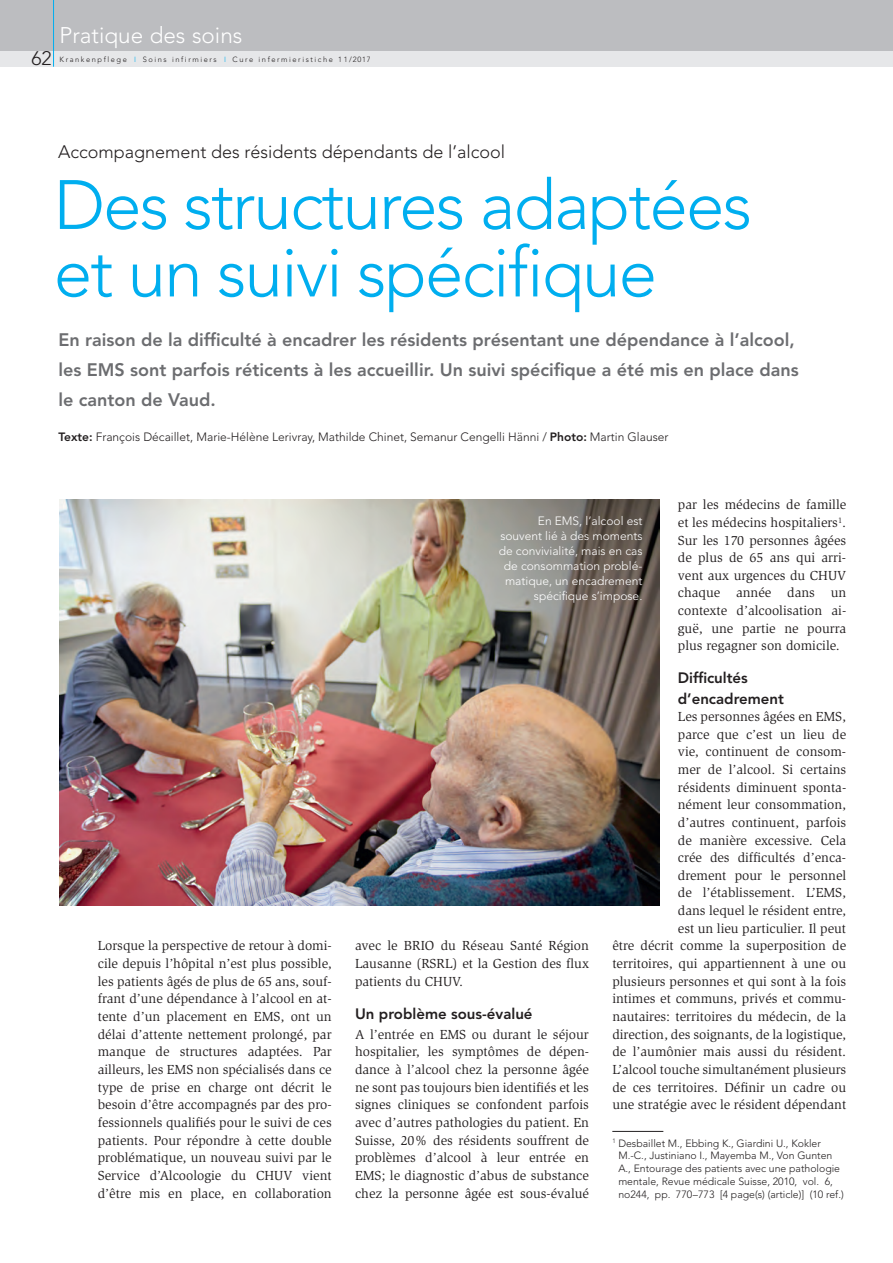
<style>
.page{position:relative;width:893px;height:1263px;background:#fff}
.page>*{position:absolute;margin:0;border:0;box-sizing:border-box;transform-origin:0 0}
.t1{font:300 69px/67.5px "Avenir";letter-spacing:-.025em;color:#00aeef}
.t2{font:300 22.5px "Avenir";color:#fff}
.t3{font:300 19.5px "Avenir";color:#231f20}
.t4{font:800 18px/30px "Avenir";color:#6c6d70}
.t5{font:300 18px "Avenir";color:#231f20}
.t6{font:800 15px/21px "Avenir";color:#231f20}
.t7{font:13.5px/17.7px "Slimbach";color:#231f20;text-align:justify}
.t8{font:300 12px/15px "Avenir";color:#fff;text-align:right}
.t9{font:300 12px "Avenir";color:#231f20}
.t10{font:300 10.5px/12.8px "Avenir";color:#231f20}
.t11{font:300 7.5px "Avenir";letter-spacing:.21em;color:#231f20}
.s1{color:#00aeef}
.s2{font-weight:800}
</style>
<div class="page">
<div style="left:0;top:51px;width:893px;height:16px;background:#e6e7e9"></div>
<div style="left:0;top:0;width:893px;height:51px;background:#bcbdc0"></div>
<hr style="left:53px;top:0;width:1px;height:67px;background:#00aeef">
<hr style="left:612px;top:1131px;width:51px;height:1px;background:#231f20">
<img style="left:60px;top:500px;width:600px;height:406px">
<h3 class="t3" style="left:31px;top:51px;width:22px">62</h3>
<h2 class="t2" style="left:60px;top:26px;width:184px">Pratique des soins</h2>
<p class="t11" style="left:60px;top:56px;width:313px">Krankenpflege <span class="s1">I</span> Soins infirmiers <span class="s1">I</span> Cure infermieristiche 11/2017</p>
<h3 class="t5" style="left:58px;top:145px;width:449px">Accompagnement des résidents dépendants de l’alcool</h3>
<h1 class="t1" style="left:54px;top:177px;width:700px">Des structures adaptées et un suivi spécifique</h1>
<h3 class="t4" style="left:59px;top:326px;width:742px">En raison de la difficulté à encadrer les résidents présentant une dépendance à l’alcool, les EMS sont parfois réticents à les accueillir. Un suivi spécifique a été mis en place dans le canton de Vaud.</h3>
<p class="t9" style="left:59px;top:432px;width:611px"><span class="s2">Texte:</span> François Décaillet, Marie-Hélène Lerivray, Mathilde Chinet, Semanur Cengelli Hänni / <span class="s2">Photo:</span> Martin Glauser</p>
<p class="t7" style="left:678px;top:497px;width:170px">par les médecins de famille et les médecins hospitaliers<sup>1</sup>.<br>Sur les 170 personnes âgées de plus de 65 ans qui arri&shy;vent aux urgences du CHUV chaque année dans un contexte d’alcoolisation ai&shy;guë, une partie ne pourra plus regagner son domicile.</p>
<p class="t6" style="left:678px;top:669px;width:108px">Difficultés d’encadrement</p>
<p class="t7" style="left:612px;top:709px;width:235px;text-align:right">Les personnes âgées en EMS,<br>parce que c’est un lieu de<br>vie, continuent de consom-<br>mer de l’alcool. Si certains<br>résidents diminuent sponta-<br>nément leur consommation,<br>d’autres continuent, parfois<br>de manière excessive. Cela<br>crée des difficultés d’enca-<br>drement pour le personnel<br>de l’établissement. L’EMS,<br>dans lequel le résident entre,<br>est un lieu particulier. Il peut<br>être décrit comme la superposition de territoires, qui appartiennent à une ou plusieurs personnes et qui sont à la fois intimes et communs, privés et commu&shy;nautaires: territoires du médecin, de la direction, des soignants, de la logistique, de l’aumônier mais aussi du résident.<br>L’alcool touche simultanément plusieurs de ces territoires. Définir un cadre ou une stratégie avec le résident dépendant</p>
<p class="t8" style="left:499px;top:515px;width:145px">En EMS, l’alcool est souvent lié à des moments de convivialité, mais en cas de consommation problé&shy;matique, un encadrement spécifique s’impose.</p>
<p class="t7" style="left:98px;top:938px;width:235px">Lorsque la perspective de retour à domi&shy;cile depuis l’hôpital n’est plus possible, les patients âgés de plus de 65 ans, souf&shy;frant d’une dépendance à l’alcool en at&shy;tente d’un placement en EMS, ont un délai d’attente nettement prolongé, par manque de structures adaptées. Par ailleurs, les EMS non spécialisés dans ce type de prise en charge ont décrit le besoin d’être accompagnés par des pro&shy;fessionnels qualifiés pour le suivi de ces patients. Pour répondre à cette double problématique, un nouveau suivi par le Service d’Alcoologie du CHUV vient d’être mis en place, en collaboration</p>
<p class="t7" style="left:355px;top:938px;width:235px">avec le BRIO du Réseau Santé Région Lausanne (RSRL) et la Gestion des flux patients du CHUV.</p>
<p class="t6" style="left:355px;top:1004px;width:179px">Un problème sous-évalué</p>
<p class="t7" style="left:355px;top:1026px;width:235px">A l’entrée en EMS ou durant le séjour hospitalier, les symptômes de dépen&shy;dance à l’alcool chez la personne âgée ne sont pas toujours bien identifiés et les signes cliniques se confondent parfois avec d’autres pathologies du patient. En Suisse, 20% des résidents souffrent de problèmes d’alcool à leur entrée en EMS; le diagnostic d’abus de substance chez la personne âgée est sous-évalué</p>
<p class="t10" style="left:618px;top:1137px;width:227px;text-indent:-6px"><sup>1</sup> Desbaillet M., Ebbing K., Giardini U., Kokler M.-C., Justiniano I., Mayemba M., Von Gunten A., Entourage des patients avec une pathologie mentale, Revue médicale Suisse, 2010, vol. 6, no244, pp. 770–773 [4 page(s) (article)] (10 ref.)</p>
</div>
